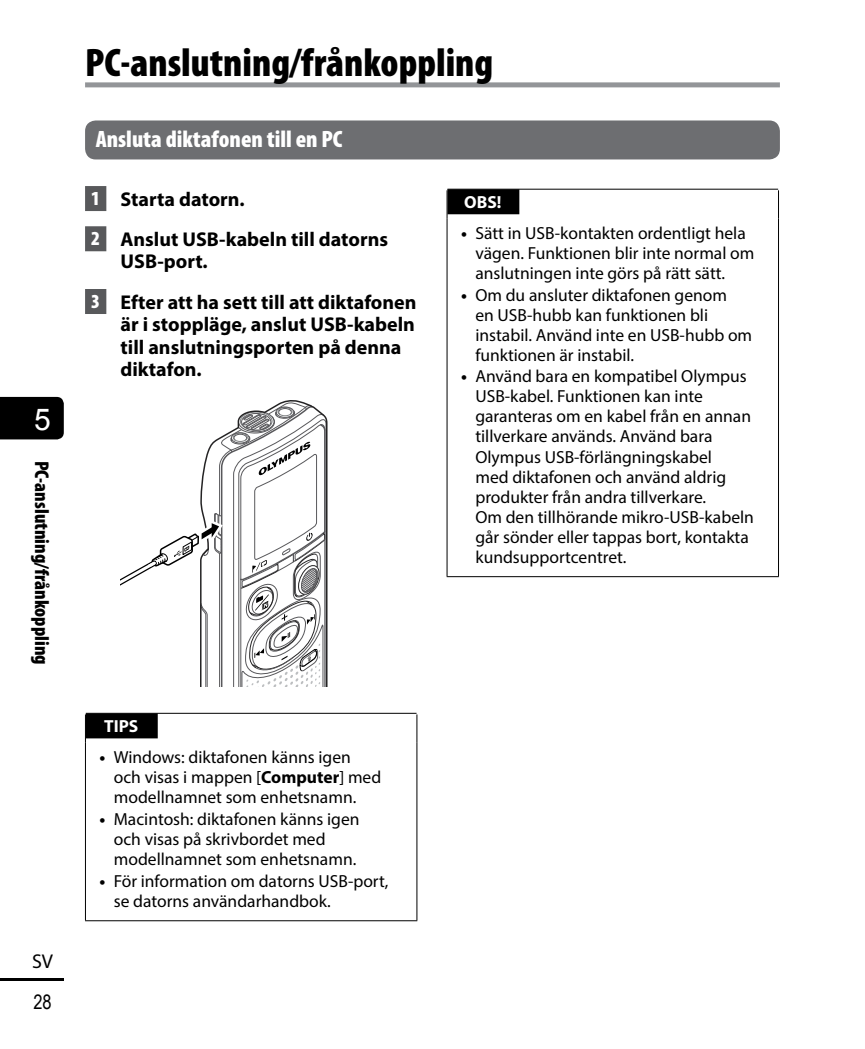
<style>
.page{position:relative;width:865px;height:1049px;background:#fff}
.page>*{position:absolute;margin:0;border:0;box-sizing:border-box;transform-origin:0 0}
.t1{font:900 condensed 40px "Myriad Pro";color:#000}
.t2{font:30px "Arial";color:#fff}
.t3{font:900 condensed 23.75px "Myriad Pro";color:#fff}
.t4{font:700 20px/40.2px "Myriad Pro";color:#000}
.t5{font:900 condensed 20px "Myriad Pro";color:#000}
.t6{font:20px "Arial Narrow";color:#000}
.t7{font:20px "Myriad Pro";color:#000}
.t8{font:17.5px/20px "Myriad Pro";color:#000}
.t9{font:700 17.5px "Myriad Pro";color:#fff}
.s1{font-weight:900;font-stretch:condensed;color:#fff}
.s2{font-weight:700}
</style>
<div class="page">
<div style="left:0;top:397px;width:64px;height:42px;background:#000"></div>
<hr style="left:0;top:978px;width:64px;height:3px;background:#000">
<div style="left:85px;top:120px;width:695px;height:39px;background:#6d6e71;border-radius:11px"></div>
<div style="left:85px;top:186px;width:21px;height:25px;background:#58595b"></div>
<div style="left:85px;top:226px;width:21px;height:25px;background:#58595b"></div>
<div style="left:85px;top:289px;width:21px;height:25px;background:#58595b"></div>
<svg style="left:120px;top:402px;width:207px;height:284px"></svg>
<svg style="left:85px;top:714px;width:1px;height:29px"></svg>
<svg style="left:416px;top:714px;width:1px;height:29px"></svg>
<hr style="left:85px;top:743px;width:1px;height:177px;background:#000">
<hr style="left:416px;top:743px;width:1px;height:177px;background:#000">
<hr style="left:85px;top:920px;width:332px;height:1px;background:#000">
<hr style="left:86px;top:713px;width:330px;height:1px;background:#000">
<div style="left:86px;top:713px;width:72px;height:25px;background:#000"></div>
<svg style="left:446px;top:190px;width:1px;height:29px"></svg>
<svg style="left:778px;top:190px;width:1px;height:29px"></svg>
<hr style="left:446px;top:219px;width:1px;height:357px;background:#000">
<hr style="left:778px;top:219px;width:1px;height:357px;background:#000">
<hr style="left:446px;top:576px;width:333px;height:1px;background:#000">
<hr style="left:447px;top:189px;width:331px;height:1px;background:#000">
<div style="left:447px;top:189px;width:72px;height:25px;background:#000"></div>
<div style="left:85px;top:82px;width:695px;height:5px;background:#939598"></div>
<h2 class="t2" style="left:34px;top:400px;width:18px">5</h2>
<p class="t5" style="left:54px;top:461px;width:205px;rotate:90deg">PC-anslutning/frånkoppling</p>
<p class="t7" style="left:32px;top:948px;width:23px">SV</p>
<p class="t6" style="left:33px;top:988px;width:20px">28</p>
<h1 class="t1" style="left:85px;top:37px;width:409px">PC-anslutning/frånkoppling</h1>
<h3 class="t3" style="left:96px;top:124px;width:248px">Ansluta diktafonen till en PC</h3>
<p class="t4" style="left:91px;top:178px;width:298px"><span class="s1">1</span> Starta datorn.<br><span class="s1">2</span> Anslut USB-kabeln till datorns</p>
<p class="t4" style="left:91px;top:241px;width:327px;text-indent:29px">USB-port.<br><span class="s1">3</span> Efter att ha sett till att diktafonen</p>
<p class="t4" style="left:120px;top:313px;width:296px;line-height:22.5px">är i stoppläge, anslut USB-kabeln till anslutningsporten på denna diktafon.</p>
<p class="t9" style="left:464px;top:191px;width:39px">OBS!</p>
<p class="t8" style="left:475px;top:223px;width:280px;text-indent:-14px"><span class="s2">•</span> Sätt in USB-kontakten ordentligt hela vägen. Funktionen blir inte normal om anslutningen inte görs på rätt sätt.</p>
<p class="t8" style="left:475px;top:284px;width:278px;text-indent:-14px"><span class="s2">•</span> Om du ansluter diktafonen genom<br>en USB-hubb kan funktionen bli instabil. Använd inte en USB-hubb om funktionen är instabil.</p>
<p class="t8" style="left:475px;top:366px;width:280px;text-indent:-14px"><span class="s2">•</span> Använd bara en kompatibel Olympus USB-kabel. Funktionen kan inte garanteras om en kabel från en annan tillverkare används. Använd bara Olympus USB-förlängningskabel<br>med diktafonen och använd aldrig produkter från andra tillverkare.<br>Om den tillhörande mikro-USB-kabeln går sönder eller tappas bort, kontakta kundsupportcentret.</p>
<p class="t9" style="left:104px;top:715px;width:36px">TIPS</p>
<p class="t8" style="left:114px;top:747px;width:269px;text-indent:-14px"><span class="s2">•</span> Windows: diktafonen känns igen och visas i mappen [<span class="s2">Computer</span>] med modellnamnet som enhetsnamn.</p>
<p class="t8" style="left:114px;top:809px;width:247px;text-indent:-14px"><span class="s2">•</span> Macintosh: diktafonen känns igen och visas på skrivbordet med modellnamnet som enhetsnamn.</p>
<p class="t8" style="left:114px;top:870px;width:276px;text-indent:-14px"><span class="s2">•</span> För information om datorns USB-port, se datorns användarhandbok.</p>
</div>
